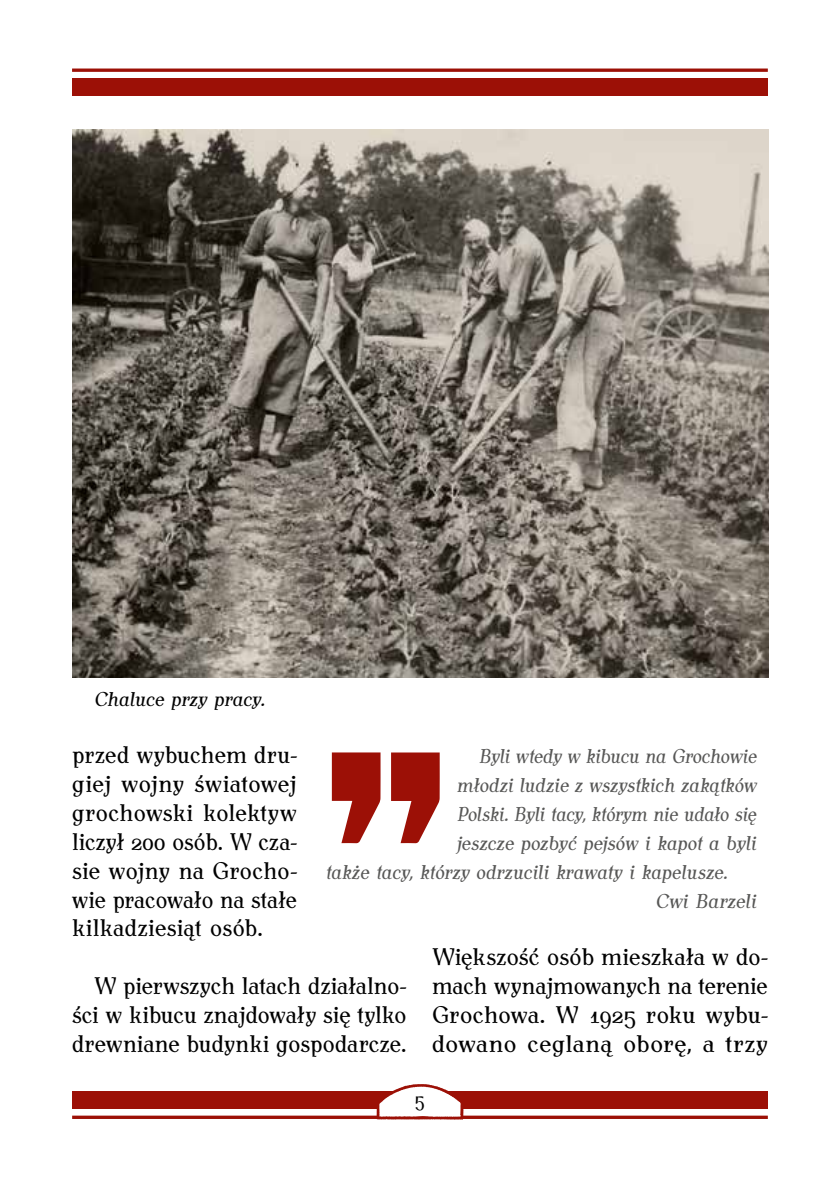
<style>
.page{position:relative;width:840px;height:1191px;background:#fff}
.page>*{position:absolute;margin:0;border:0;box-sizing:border-box;transform-origin:0 0}
.t1{font:24px/28.8px "Antykwa Torunska Cond";color:#000;text-align:justify}
.t2{font:italic 20px "Antykwa Torunska Cond";letter-spacing:-.015em;color:#575756}
.t3{font:italic 20px "Antykwa Torunska Cond";letter-spacing:-.015em;color:#575756;scale:.95 1}
.t4{font:italic 20px "Antykwa Torunska Cond";letter-spacing:-.015em;color:#575756;scale:.96 1}
.t5{font:italic 20px "Antykwa Torunska Cond";letter-spacing:-.015em;color:#000}
.t6{font:20px "Antykwa Torunska Cond";color:#000}
</style>
<div class="page">
<svg style="left:72px;top:68px;width:695px;height:4px;background:#ac362e"></svg>
<div style="left:72px;top:78px;width:695px;height:18px;background:#9c1006"></div>
<svg style="left:72px;top:1115px;width:695px;height:4px;background:#ac362e"></svg>
<div style="left:72px;top:1092px;width:695px;height:17px;background:#9c1006"></div>
<svg style="left:376px;top:1084px;width:87px;height:35px"></svg>
<img style="left:72px;top:130px;width:695px;height:547px">
<svg style="left:331px;top:752px;width:49px;height:91px"></svg>
<svg style="left:391px;top:752px;width:48px;height:91px"></svg>
<p class="t5" style="left:94px;top:684px;width:172px">Chaluce przy pracy.</p>
<p class="t1" style="left:72px;top:739px;width:226px">przed wybuchem dru&shy;giej wojny światowej grochowski kolektyw liczył 200 osób. W cza&shy;sie wojny na Grocho&shy;wie pracowało na stałe kilkadziesiąt osób.</p>
<p class="t1" style="left:72px;top:969px;width:336px;text-indent:22px">W pierwszych latach działalno&shy;ści w kibucu znajdowały się tylko drewniane budynki gospodarcze.</p>
<p class="t4" style="left:478px;top:741px;width:291px">Byli wtedy w kibucu na Grochowie</p>
<p class="t2" style="left:456px;top:770px;width:301px">młodzi ludzie z wszystkich zakątków</p>
<p class="t3" style="left:456px;top:799px;width:317px">Polski. Byli tacy, którym nie udało się</p>
<p class="t2" style="left:456px;top:828px;width:301px">jeszcze pozbyć pejsów i kapot a byli</p>
<p class="t2" style="left:325px;top:857px;width:404px">także tacy, którzy odrzucili krawaty i kapelusze.</p>
<p class="t2" style="left:655px;top:885px;width:102px">Cwi Barzeli</p>
<p class="t1" style="left:432px;top:940px;width:337px">Większość osób mieszkała w do&shy;mach wynajmowanych na terenie Grochowa. W 1925 roku wybu&shy;dowano ceglaną oborę, a trzy</p>
<p class="t6" style="left:415px;top:1084px;width:11px">5</p>
</div>
